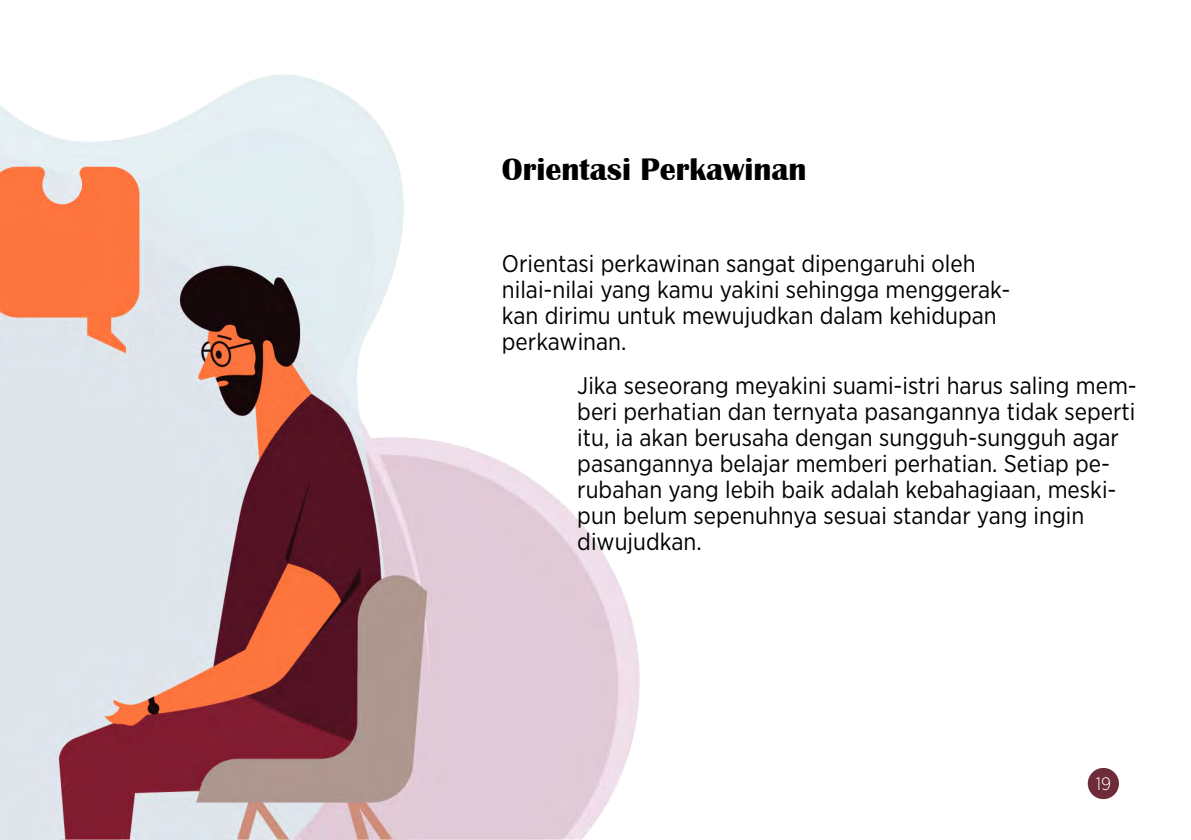
<style>
.page{position:relative;width:1191px;height:840px;background:#fff}
.page>*{position:absolute;margin:0;border:0;box-sizing:border-box;transform-origin:0 0}
.t1{font:700 32px "Britannic";color:#000}
.t2{font:24px/26px "Gotham Narrow";color:#000}
.t3{font:300 18px "Gotham Narrow";color:#fff}
</style>
<div class="page">
<div style="left:1087px;top:767px;width:32px;height:31px;background:#6e2b3a;border-radius:50%"></div>
<img style="left:0;top:74px;width:640px;height:765px">
<h1 class="t1" style="left:502px;top:151px;width:306px">Orientasi Perkawinan</h1>
<p class="t2" style="left:502px;top:250px;width:510px">Orientasi perkawinan sangat dipengaruhi oleh nilai-nilai yang kamu yakini sehingga menggerak&shy;kan dirimu untuk mewujudkan dalam kehidupan perkawinan.</p>
<p class="t2" style="left:577px;top:372px;width:561px">Jika seseorang meyakini suami-istri harus saling mem&shy;beri perhatian dan ternyata pasangannya tidak seperti itu, ia akan berusaha dengan sungguh-sungguh agar pasangannya belajar memberi perhatian. Setiap pe&shy;rubahan yang lebih baik adalah kebahagiaan, meski&shy;pun belum sepenuhnya sesuai standar yang ingin diwujudkan.</p>
<p class="t3" style="left:1095px;top:771px;width:17px">19</p>
</div>
